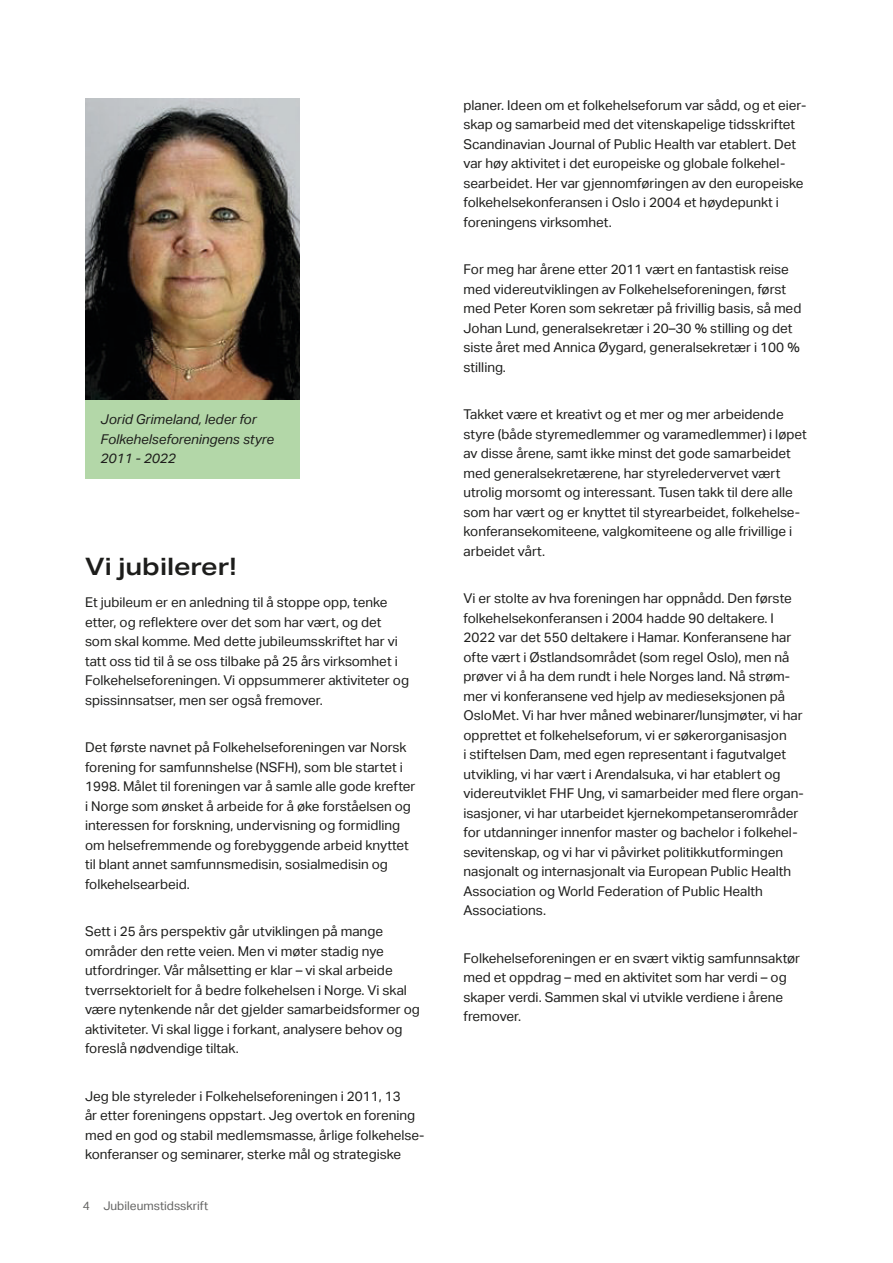
<style>
.page{position:relative;width:893px;height:1263px;background:#fff}
.page>*{position:absolute;margin:0;border:0;box-sizing:border-box;transform-origin:0 0}
.stor_overskrift{font:600 24px "Aktiv Grotesk Ex";color:#1d1d1b}
.Brødtekst{font:13.5px/19.5px "Aktiv Grotesk";color:#1d1d1b}
.navn_kursiv{font:italic 13.5px "Aktiv Grotesk";color:#1d1d1b}
.t1{font:12px "Aktiv Grotesk";color:#626261}
</style>
<div class="page">
<div style="left:85px;top:361px;width:215px;height:117px;background:#b3d7a8"></div>
<img style="left:85px;top:99px;width:215px;height:301px">
<p class="navn_kursiv" style="left:101px;top:412px;width:158px">Jorid Grimeland, leder for</p>
<p class="navn_kursiv" style="left:101px;top:431px;width:175px">Folkehelseforeningens styre</p>
<p class="navn_kursiv" style="left:101px;top:450px;width:77px">2011 - 2022</p>
<p class="stor_overskrift" style="left:85px;top:553px;width:153px">Vi jubilerer!</p>
<p class="Brødtekst" style="left:85px;top:593px;width:325px">Et jubileum er en anledning til å stoppe opp, tenke etter, og reflektere over det som har vært, og det som skal komme. Med dette jubileumsskriftet har vi tatt oss tid til å se oss tilbake på 25 års virksomhet i Folkehelseforeningen. Vi oppsummerer aktiviteter og spissinnsatser, men ser også fremover.</p>
<p class="Brødtekst" style="left:85px;top:738px;width:332px">Det første navnet på Folkehelseforeningen var Norsk forening for samfunnshelse (NSFH), som ble startet i 1998. Målet til foreningen var å samle alle gode krefter i Norge som ønsket å arbeide for å øke forståelsen og interessen for forskning, undervisning og formidling om helsefremmende og forebyggende arbeid knyttet til blant annet samfunnsmedisin, sosialmedisin og folkehelsearbeid.</p>
<p class="Brødtekst" style="left:85px;top:922px;width:336px">Sett i 25 års perspektiv går utviklingen på mange områder den rette veien. Men vi møter stadig nye utfordringer. Vår målsetting er klar – vi skal arbeide tverrsektorielt for å bedre folkehelsen i Norge. Vi skal være nytenkende når det gjelder samarbeidsformer og aktiviteter. Vi skal ligge i forkant, analysere behov og foreslå nødvendige tiltak.</p>
<p class="Brødtekst" style="left:85px;top:1086px;width:341px">Jeg ble styreleder i Folkehelseforeningen i 2011, 13<br>år etter foreningens oppstart. Jeg overtok en forening med en god og stabil medlemsmasse, årlige folkehelse&shy;konferanser og seminarer, sterke mål og strategiske</p>
<p class="t1" style="left:83px;top:1199px;width:127px">4 Jubileumstidsskrift</p>
<p class="Brødtekst" style="left:463px;top:95px;width:344px">planer. Ideen om et folkehelseforum var sådd, og et eier&shy;skap og samarbeid med det vitenskapelige tidsskriftet Scandinavian Journal of Public Health var etablert. Det var høy aktivitet i det europeiske og globale folkehel&shy;searbeidet. Her var gjennomføringen av den europeiske folkehelsekonferansen i Oslo i 2004 et høydepunkt i foreningens virksomhet.</p>
<p class="Brødtekst" style="left:463px;top:260px;width:339px">For meg har årene etter 2011 vært en fantastisk reise med videreutviklingen av Folkehelseforeningen, først med Peter Koren som sekretær på frivillig basis, så med Johan Lund, generalsekretær i 20–30 % stilling og det siste året med Annica Øygard, generalsekretær i 100 % stilling.</p>
<p class="Brødtekst" style="left:463px;top:405px;width:345px">Takket være et kreativt og et mer og mer arbeidende styre (både styremedlemmer og varamedlemmer) i løpet av disse årene, samt ikke minst det gode samarbeidet med generalsekretærene, har styreledervervet vært utrolig morsomt og interessant. Tusen takk til dere alle som har vært og er knyttet til styrearbeidet, folkehelse&shy;konferansekomiteene, valgkomiteene og alle frivillige i arbeidet vårt.</p>
<p class="Brødtekst" style="left:463px;top:589px;width:342px">Vi er stolte av hva foreningen har oppnådd. Den første folkehelsekonferansen i 2004 hadde 90 deltakere. I 2022 var det 550 deltakere i Hamar. Konferansene har ofte vært i Østlandsområdet (som regel Oslo), men nå prøver vi å ha dem rundt i hele Norges land. Nå strøm&shy;mer vi konferansene ved hjelp av medieseksjonen på OsloMet. Vi har hver måned webinarer/lunsjmøter, vi har opprettet et folkehelseforum, vi er søkerorganisasjon<br>i stiftelsen Dam, med egen representant i fagutvalget utvikling, vi har vært i Arendalsuka, vi har etablert og videreutviklet FHF Ung, vi samarbeider med flere organ&shy;isasjoner, vi har utarbeidet kjernekompetanserområder for utdanninger innenfor master og bachelor i folkehel&shy;sevitenskap, og vi har vi påvirket politikkutformingen nasjonalt og internasjonalt via European Public Health Association og World Federation of Public Health Associations.</p>
<p class="Brødtekst" style="left:463px;top:948px;width:338px">Folkehelseforeningen er en svært viktig samfunnsaktør med et oppdrag – med en aktivitet som har verdi – og skaper verdi. Sammen skal vi utvikle verdiene i årene fremover.</p>
</div>
